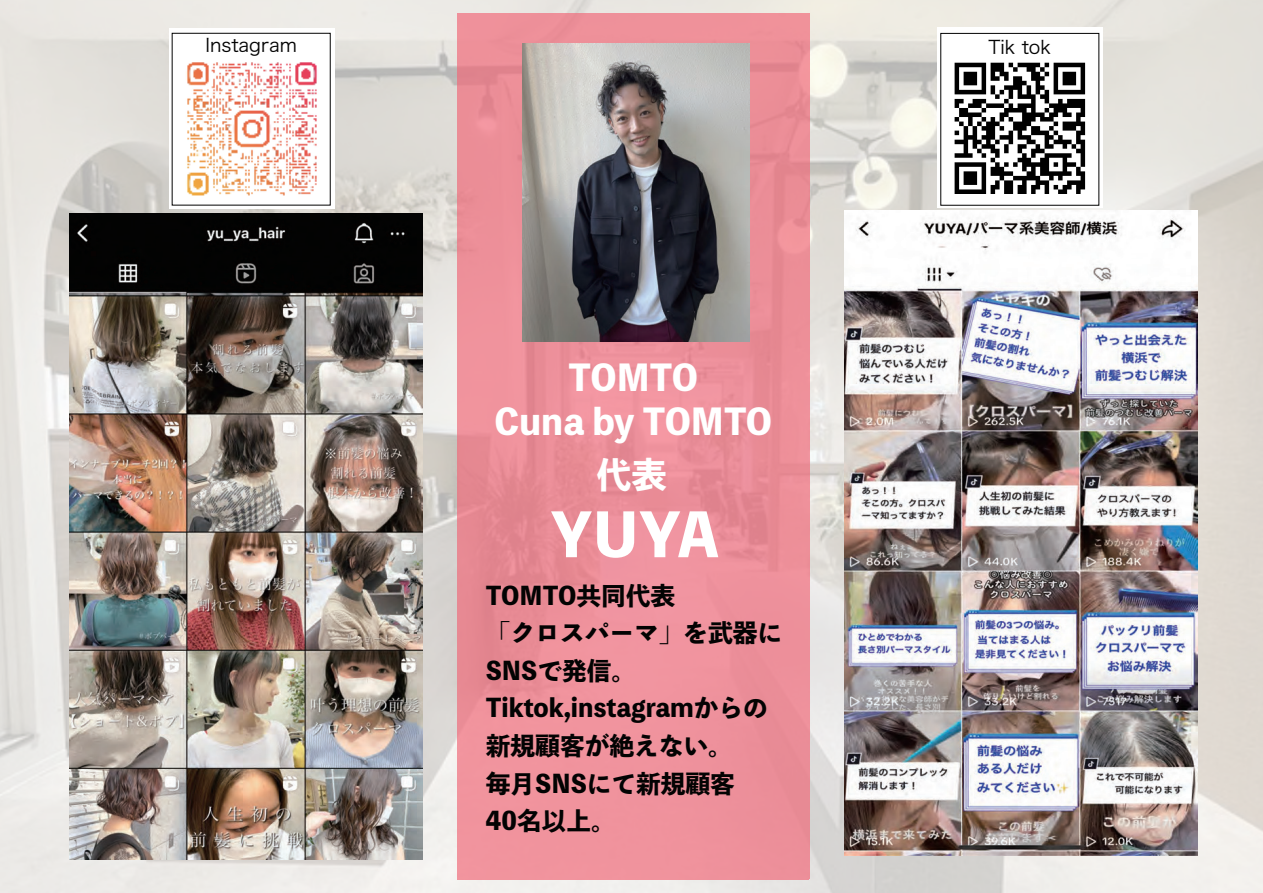
<style>
.page{position:relative;width:1263px;height:893px;background:#fff}
.page>*{position:absolute;margin:0;border:0;box-sizing:border-box;transform-origin:0 0}
.t1{font:800 58.8px "Toppan Bunkyu Midashi Gothic Std N";color:#fff}
.t2{font:800 35.25px "Toppan Bunkyu Midashi Gothic Std N";color:#fff}
.t3{font:800 24.75px/37.7px "Toppan Bunkyu Midashi Gothic Std N";color:#030303}
.t4{font:18.45px "Hira Kaku Pro N W3";color:#030303}
</style>
<div class="page">
<img style="left:0;top:0;width:1263px;height:893px">
<div style="left:937px;top:27px;width:166px;height:181px;background:#fff"></div>
<div style="left:169px;top:28px;width:166px;height:181px;background:#fff"></div>
<img style="left:69px;top:214px;width:353px;height:646px">
<img style="left:844px;top:211px;width:354px;height:644px">
<div style="left:464px;top:14px;width:344px;height:865px;background:#ee909b"></div>
<img style="left:522px;top:43px;width:227px;height:298px">
<img style="left:939px;top:48px;width:162px;height:161px">
<img style="left:186px;top:62px;width:131px;height:134px">
<p class="t4" style="left:205px;top:28px;width:93px">Instagram</p>
<p class="t4" style="left:988px;top:31px;width:64px">Tik tok</p>
<h2 class="t2" style="left:569px;top:350px;width:131px">TOMTO</h2>
<h2 class="t2" style="left:494px;top:394px;width:279px">Cuna by TOMTO</h2>
<h2 class="t2" style="left:596px;top:447px;width:72px">代表</h2>
<h1 class="t1" style="left:550px;top:490px;width:170px">YUYA</h1>
<p class="t3" style="left:486px;top:575px;width:298px">TOMTO共同代表<br>「クロスパーマ」を武器に<br>SNSで発信。<br>Tiktok,instagramからの新規顧客が絶えない。<br>毎月SNSにて新規顧客<br>40名以上。</p>
</div>
